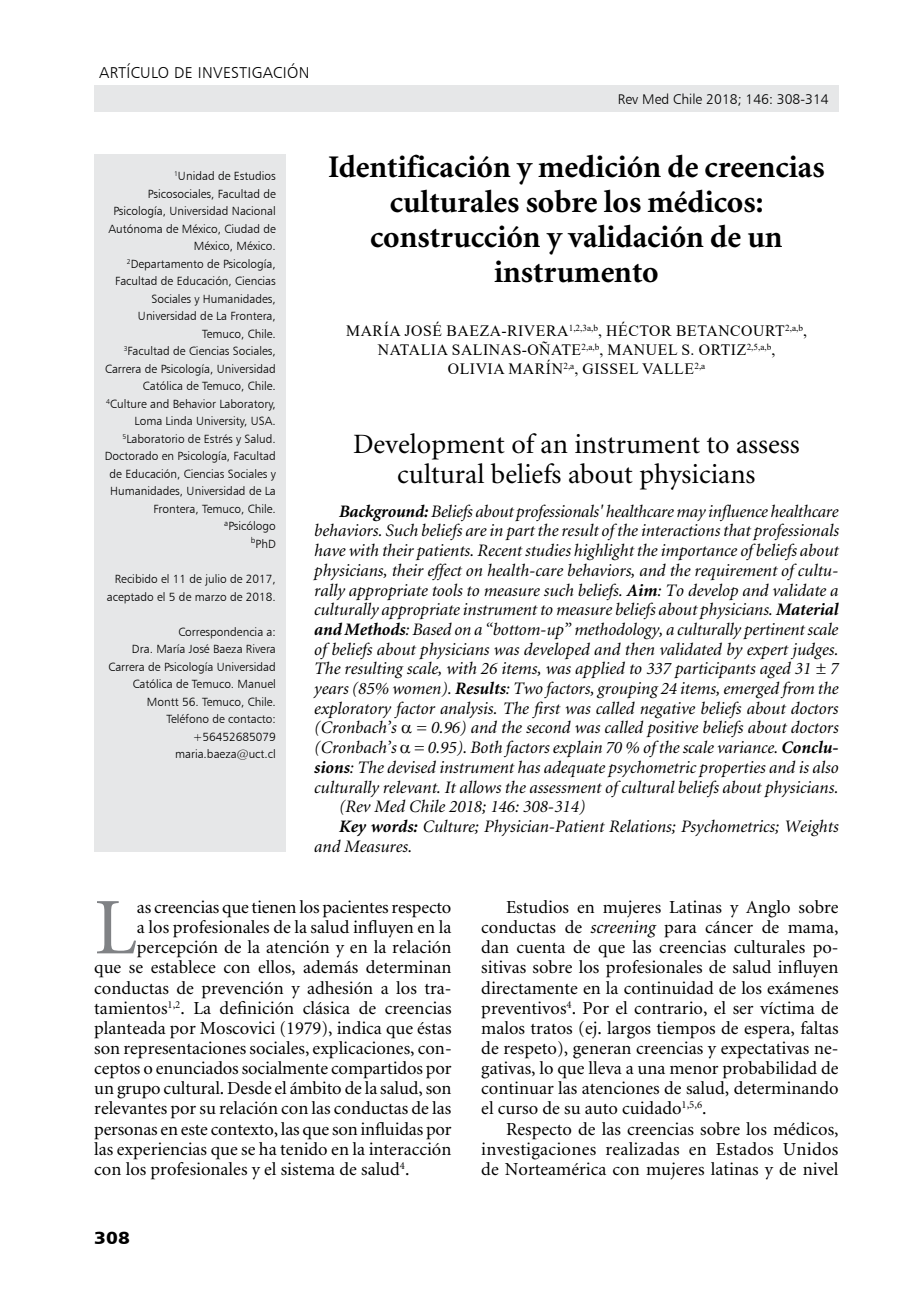
<style>
.page{position:relative;width:918px;height:1315px;background:#fff}
.page>*{position:absolute;margin:0;border:0;box-sizing:border-box;transform-origin:0 0}
.t1{font:80.33px "Minion";color:#808285}
.t2{font:700 31.5px/35px "Minion";color:#000;text-align:center}
.t3{font:28px/29.8px "Minion";color:#000;text-align:center}
.t4{font:18.38px/20.1px "Minion";color:#000;text-align:justify}
.t5{font:italic 17.5px "Minion";color:#000}
.t6{font:17.5px "Humanist 777 BT Black B";color:#000;scale:1.1 1}
.t7{font:15.75px/18.9px "Times New Roman";letter-spacing:.035em;color:#000;text-align:center}
.t8{font:15.75px "Humanist 777 BT Light B";letter-spacing:.02em;color:#000}
.t9{font:14px "Humanist 777 BT Light B";color:#000}
.t10{font:11.9px/17.5px "Humanist 777 BT Light B";color:#000;text-align:right}
.s1{font-weight:700}
.s2{font-style:italic}
</style>
<div class="page">
<div style="left:94px;top:85px;width:744px;height:26px;background:#e6e7e8"></div>
<div style="left:94px;top:154px;width:192px;height:697px;background:#e6e7e8"></div>
<p class="t8" style="left:99px;top:63px;width:212px">Artículo de InvestIgAcIón</p>
<p class="t9" style="left:618px;top:90px;width:212px">rev Med chile 2018; 146: 308-314</p>
<p class="t10" style="left:105px;top:167px;width:173px"><sup>1</sup>unidad de estudios<br>Psicosociales, Facultad de<br>Psicología, universidad nacional<br>Autónoma de México, ciudad de<br>México, México.<br><sup>2</sup>departamento de Psicología,<br>Facultad de educación, ciencias sociales y Humanidades, universidad de la Frontera, temuco, chile.<br><sup>3</sup>Facultad de ciencias sociales, carrera de Psicología, universidad católica de temuco, chile.<br><sup>4</sup>culture and Behavior laboratory, loma linda university, usA.<br><sup>5</sup>laboratorio de estrés y salud. doctorado en Psicología, Facultad de educación, ciencias sociales y<br>Humanidades, universidad de la<br>Frontera, temuco, chile. <sup>a</sup>Psicólogo<br><sup>b</sup>Phd</p>
<p class="t10" style="left:107px;top:570px;width:171px">recibido el 11 de julio de 2017, aceptado el 5 de marzo de 2018.</p>
<p class="t10" style="left:108px;top:622px;width:169px">correspondencia a:<br>dra. María José Baeza rivera carrera de Psicología universidad católica de temuco. Manuel<br>Montt 56. temuco, chile. teléfono de contacto: +56452685079 maria.baeza@uct.cl</p>
<h2 class="t2" style="left:328px;top:151px;width:498px">Identificación y medición de creencias culturales sobre los médicos: construcción y validación de un instrumento</h2>
<p class="t7" style="left:346px;top:321px;width:462px">MARÍA JOSÉ BAEZA-RIVERA<sup>1,2,3a,b</sup>, HÉCTOR BETANCOURT<sup>2,a,b</sup>,<br>NATALIA SALINAS-OÑATE<sup>2,a,b</sup>, MANUEL S. ORTIZ<sup>2,5,a,b</sup>,<br>OLIVIA MARÍN<sup>2,a</sup>, GISSEL VALLE<sup>2,a</sup></p>
<h3 class="t3" style="left:353px;top:430px;width:448px">Development of an instrument to assess cultural beliefs about physicians</h3>
<p class="t5" style="left:339px;top:502px;width:501px"><span class="s1">Background:</span> Beliefs about professionals' healthcare may influence healthcare</p>
<p class="t5" style="left:314px;top:522px;width:526px">behaviors. Such beliefs are in part the result of the interactions that professionals</p>
<p class="t5" style="left:314px;top:542px;width:526px">have with their patients. Recent studies highlight the importance of beliefs about</p>
<p class="t5" style="left:314px;top:561px;width:526px">physicians, their effect on health-care behaviors, and the requirement of cultu-</p>
<p class="t5" style="left:314px;top:581px;width:526px">rally appropriate tools to measure such beliefs. <span class="s1">Aim</span>: To develop and validate a</p>
<p class="t5" style="left:314px;top:601px;width:526px">culturally appropriate instrument to measure beliefs about physicians. <span class="s1">Material</span></p>
<p class="t5" style="left:314px;top:621px;width:525px"><span class="s1">and Methods</span>: Based on a “bottom-up” methodology, a culturally pertinent scale</p>
<p class="t5" style="left:314px;top:640px;width:526px">of beliefs about physicians was developed and then validated by expert judges.</p>
<p class="t5" style="left:314px;top:660px;width:526px">The resulting scale, with 26 items, was applied to 337 participants aged 31 ± 7</p>
<p class="t5" style="left:314px;top:680px;width:526px">years (85% women). <span class="s1">Results</span>: Two factors, grouping 24 items, emerged from the</p>
<p class="t5" style="left:314px;top:699px;width:526px">exploratory factor analysis. The first was called negative beliefs about doctors</p>
<p class="t5" style="left:314px;top:719px;width:526px">(Cronbach’s = 0.96) and the second was called positive beliefs about doctors</p>
<p class="t5" style="left:314px;top:739px;width:526px">(Cronbach’s = 0.95). Both factors explain 70 % of the scale variance. <span class="s1">Conclu-</span></p>
<p class="t5" style="left:314px;top:758px;width:526px"><span class="s1">sions</span>: The devised instrument has adequate psychometric properties and is also</p>
<p class="t5" style="left:314px;top:778px;width:526px">culturally relevant. It allows the assessment of cultural beliefs about physicians.</p>
<p class="t5" style="left:339px;top:798px;width:248px">(Rev Med Chile 2018; 146: 308-314)</p>
<p class="t5" style="left:339px;top:817px;width:501px"><span class="s1">Key words:</span> Culture; Physician-Patient Relations; Psychometrics; Weights</p>
<p class="t5" style="left:314px;top:837px;width:99px">and Measures.</p>
<h1 class="t1" style="left:94px;top:888px;width:44px">L</h1>
<p class="t4" style="left:137px;top:898px;width:316px">as creencias que tienen los pacientes respecto</p>
<p class="t4" style="left:137px;top:918px;width:316px">a los profesionales de la salud influyen en la</p>
<p class="t4" style="left:137px;top:938px;width:316px">percepción de la atención y en la relación</p>
<p class="t4" style="left:94px;top:958px;width:359px">que se establece con ellos, además determinan</p>
<p class="t4" style="left:94px;top:978px;width:359px">conductas de prevención y adhesión a los tra-</p>
<p class="t4" style="left:94px;top:998px;width:359px">tamientos<sup>1,2</sup>. La definición clásica de creencias</p>
<p class="t4" style="left:94px;top:1018px;width:359px">planteada por Moscovici (1979), indica que éstas</p>
<p class="t4" style="left:94px;top:1038px;width:359px">son representaciones sociales, explicaciones, con-</p>
<p class="t4" style="left:94px;top:1059px;width:359px">ceptos o enunciados socialmente compartidos por</p>
<p class="t4" style="left:94px;top:1079px;width:359px">un grupo cultural. Desde el ámbito de la salud, son</p>
<p class="t4" style="left:94px;top:1099px;width:358px">relevantes por su relación con las conductas de las</p>
<p class="t4" style="left:94px;top:1119px;width:359px">personas en este contexto, las que son influidas por</p>
<p class="t4" style="left:94px;top:1139px;width:359px">las experiencias que se ha tenido en la interacción</p>
<p class="t4" style="left:94px;top:1159px;width:317px">con los profesionales y el sistema de salud<sup>4</sup>.</p>
<p class="t6" style="left:94px;top:1226px;width:34px">308</p>
<p class="t4" style="left:481px;top:898px;width:359px;text-indent:25px">Estudios en mujeres Latinas y Anglo sobre conductas de <span class="s2">screening</span> para cáncer de mama, dan cuenta de que las creencias culturales po&shy;sitivas sobre los profesionales de salud influyen directamente en la continuidad de los exámenes preventivos<sup>4</sup>. Por el contrario, el ser víctima de malos tratos (ej. largos tiempos de espera, faltas de respeto), generan creencias y expectativas ne&shy;gativas, lo que lleva a una menor probabilidad de continuar las atenciones de salud, determinando el curso de su auto cuidado<sup>1,5,6</sup>.</p>
<p class="t4" style="left:481px;top:1119px;width:359px;text-indent:25px">Respecto de las creencias sobre los médicos, investigaciones realizadas en Estados Unidos de Norteamérica con mujeres latinas y de nivel</p>
</div>
